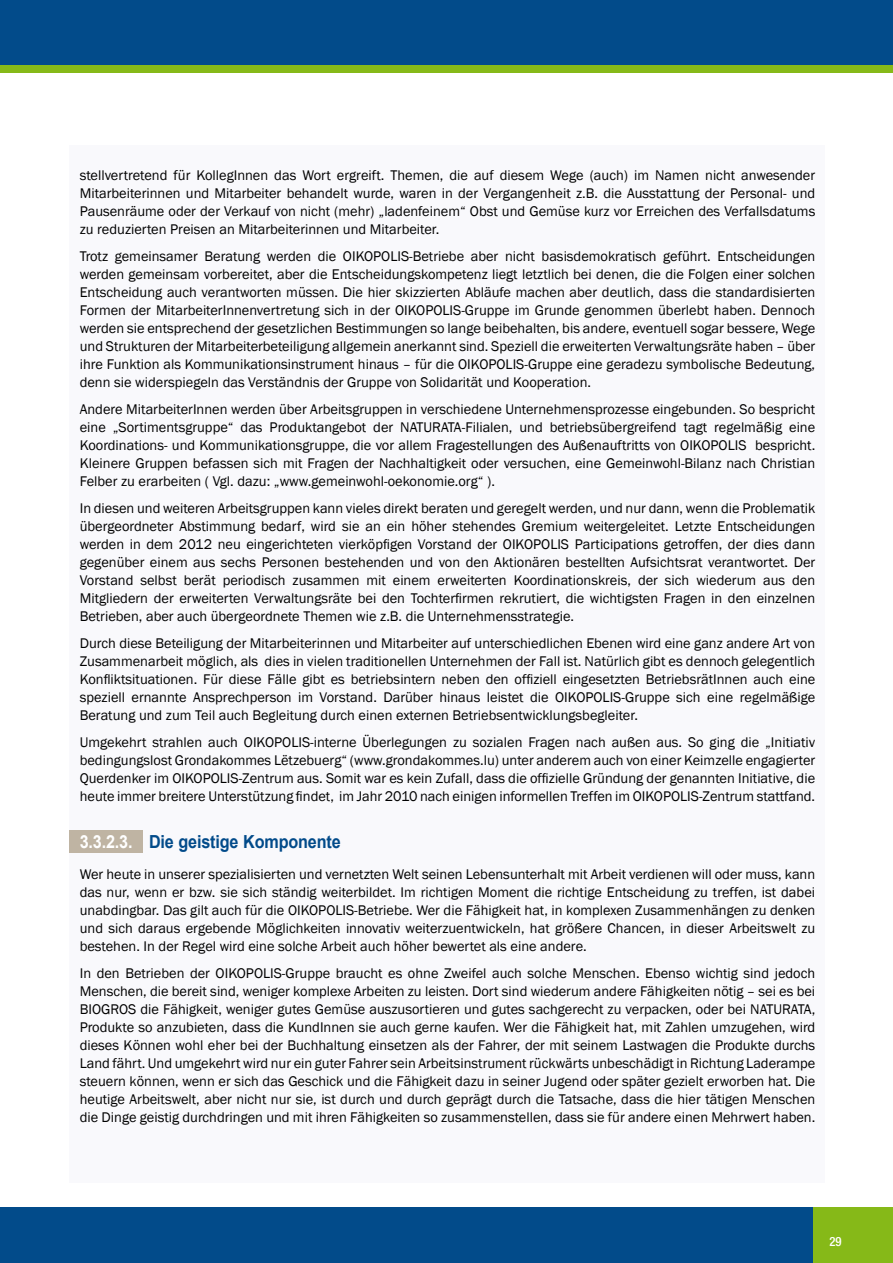
<style>
.page{position:relative;width:893px;height:1263px;background:#fff}
.page>*{position:absolute;margin:0;border:0;box-sizing:border-box;transform-origin:0 0}
.t1{font:700 18px "Arial";letter-spacing:-.01em;color:#024b8a;scale:.9 1}
.t2{font:14.4px/18px "Franklin Gothic";color:#000;text-align:justify}
.t3{font:500 condensed 12.75px "Helvetica Neue";color:#fff}
.s1{color:#fff}
</style>
<div class="page">
<div style="left:70px;top:145px;width:755px;height:1037px;background:#f9f9fc"></div>
<div style="left:0;top:59px;width:893px;height:14px;background:#86b918"></div>
<div style="left:0;top:0;width:893px;height:64px;background:#024b8a"></div>
<div style="left:0;top:1208px;width:893px;height:55px;background:#024b8a"></div>
<div style="left:69px;top:830px;width:74px;height:23px;background:#bfb4a3"></div>
<div style="left:814px;top:1208px;width:79px;height:55px;background:#86b918"></div>
<p class="t2" style="left:80px;top:167px;width:737px">stellvertretend für KollegInnen das Wort ergreift. Themen, die auf diesem Wege (auch) im Namen nicht anwesender Mitarbeiterinnen und Mitarbeiter behandelt wurde, waren in der Vergangenheit z.B. die Ausstattung der Personal- und Pausenräume oder der Verkauf von nicht (mehr) „ladenfeinem“ Obst und Gemüse kurz vor Erreichen des Verfallsdatums zu reduzierten Preisen an Mitarbeiterinnen und Mitarbeiter.</p>
<p class="t2" style="left:80px;top:248px;width:737px">Trotz gemeinsamer Beratung werden die OIKOPOLIS-Betriebe aber nicht basisdemokratisch geführt. Entscheidungen werden gemeinsam vorbereitet, aber die Entscheidungskompetenz liegt letztlich bei denen, die die Folgen einer solchen Entscheidung auch verantworten müssen. Die hier skizzierten Abläufe machen aber deutlich, dass die standardisierten Formen der MitarbeiterInnenvertretung sich in der OIKOPOLIS-Gruppe im Grunde genommen überlebt haben. Dennoch werden sie entsprechend der gesetzlichen Bestimmungen so lange beibehalten, bis andere, eventuell sogar bessere, Wege und Strukturen der Mitarbeiterbeteiligung allgemein anerkannt sind. Speziell die erweiterten Verwaltungsräte haben – über ihre Funktion als Kommunikationsinstrument hinaus – für die OIKOPOLIS-Gruppe eine geradezu symbolische Bedeutung, denn sie widerspiegeln das Verständnis der Gruppe von Solidarität und Kooperation.</p>
<p class="t2" style="left:80px;top:401px;width:737px">Andere MitarbeiterInnen werden über Arbeitsgruppen in verschiedene Unternehmensprozesse eingebunden. So bespricht eine „Sortimentsgruppe“ das Produktangebot der NATURATA-Filialen, und betriebsübergreifend tagt regelmäßig eine Koordinations- und Kommunikationsgruppe, die vor allem Fragestellungen des Außenauftritts von OIKOPOLIS bespricht.<br>Kleinere Gruppen befassen sich mit Fragen der Nachhaltigkeit oder versuchen, eine Gemeinwohl-Bilanz nach Christian Felber zu erarbeiten ( Vgl. dazu: „www.gemeinwohl-oekonomie.org“ ).</p>
<p class="t2" style="left:80px;top:500px;width:737px">In diesen und weiteren Arbeitsgruppen kann vieles direkt beraten und geregelt werden, und nur dann, wenn die Problematik übergeordneter Abstimmung bedarf, wird sie an ein höher stehendes Gremium weitergeleitet. Letzte Entscheidungen werden in dem 2012 neu eingerichteten vierköpfigen Vorstand der OIKOPOLIS Participations getroffen, der dies dann gegenüber einem aus sechs Personen bestehenden und von den Aktionären bestellten Aufsichtsrat verantwortet. Der Vorstand selbst berät periodisch zusammen mit einem erweiterten Koordinationskreis, der sich wiederum aus den Mitgliedern der erweiterten Verwaltungsräte bei den Tochterfirmen rekrutiert, die wichtigsten Fragen in den einzelnen Betrieben, aber auch übergeordnete Themen wie z.B. die Unternehmensstrategie.</p>
<p class="t2" style="left:80px;top:635px;width:737px">Durch diese Beteiligung der Mitarbeiterinnen und Mitarbeiter auf unterschiedlichen Ebenen wird eine ganz andere Art von Zusammenarbeit möglich, als dies in vielen traditionellen Unternehmen der Fall ist. Natürlich gibt es dennoch gelegentlich Konfliktsituationen. Für diese Fälle gibt es betriebsintern neben den offiziell eingesetzten BetriebsrätInnen auch eine speziell ernannte Ansprechperson im Vorstand. Darüber hinaus leistet die OIKOPOLIS-Gruppe sich eine regelmäßige Beratung und zum Teil auch Begleitung durch einen externen Betriebsentwicklungsbegleiter.</p>
<p class="t2" style="left:80px;top:734px;width:737px">Umgekehrt strahlen auch OIKOPOLIS-interne Überlegungen zu sozialen Fragen nach außen aus. So ging die „Initiativ bedingungslost Grondakommes Lëtzebuerg“ (www.grondakommes.lu) unter anderem auch von einer Keimzelle engagierter Querdenker im OIKOPOLIS-Zentrum aus. Somit war es kein Zufall, dass die offizielle Gründung der genannten Initiative, die heute immer breitere Unterstützung findet, im Jahr 2010 nach einigen informellen Treffen im OIKOPOLIS-Zentrum stattfand.</p>
<p class="t1" style="left:80px;top:829px;width:292px"><span class="s1">3.3.2.3.</span> Die geistige Komponente</p>
<p class="t2" style="left:80px;top:866px;width:737px">Wer heute in unserer spezialisierten und vernetzten Welt seinen Lebensunterhalt mit Arbeit verdienen will oder muss, kann das nur, wenn er bzw. sie sich ständig weiterbildet. Im richtigen Moment die richtige Entscheidung zu treffen, ist dabei unabdingbar. Das gilt auch für die OIKOPOLIS-Betriebe. Wer die Fähigkeit hat, in komplexen Zusammenhängen zu denken und sich daraus ergebende Möglichkeiten innovativ weiterzuentwickeln, hat größere Chancen, in dieser Arbeitswelt zu bestehen. In der Regel wird eine solche Arbeit auch höher bewertet als eine andere.</p>
<p class="t2" style="left:80px;top:965px;width:737px">In den Betrieben der OIKOPOLIS-Gruppe braucht es ohne Zweifel auch solche Menschen. Ebenso wichtig sind jedoch Menschen, die bereit sind, weniger komplexe Arbeiten zu leisten. Dort sind wiederum andere Fähigkeiten nötig – sei es bei BIOGROS die Fähigkeit, weniger gutes Gemüse auszusortieren und gutes sachgerecht zu verpacken, oder bei NATURATA, Produkte so anzubieten, dass die KundInnen sie auch gerne kaufen. Wer die Fähigkeit hat, mit Zahlen umzugehen, wird dieses Können wohl eher bei der Buchhaltung einsetzen als der Fahrer, der mit seinem Lastwagen die Produkte durchs Land fährt. Und umgekehrt wird nur ein guter Fahrer sein Arbeitsinstrument rückwärts unbeschädigt in Richtung Laderampe steuern können, wenn er sich das Geschick und die Fähigkeit dazu in seiner Jugend oder später gezielt erworben hat. Die heutige Arbeitswelt, aber nicht nur sie, ist durch und durch geprägt durch die Tatsache, dass die hier tätigen Menschen die Dinge geistig durchdringen und mit ihren Fähigkeiten so zusammenstellen, dass sie für andere einen Mehrwert haben.</p>
<p class="t3" style="left:829px;top:1234px;width:14px">29</p>
</div>
